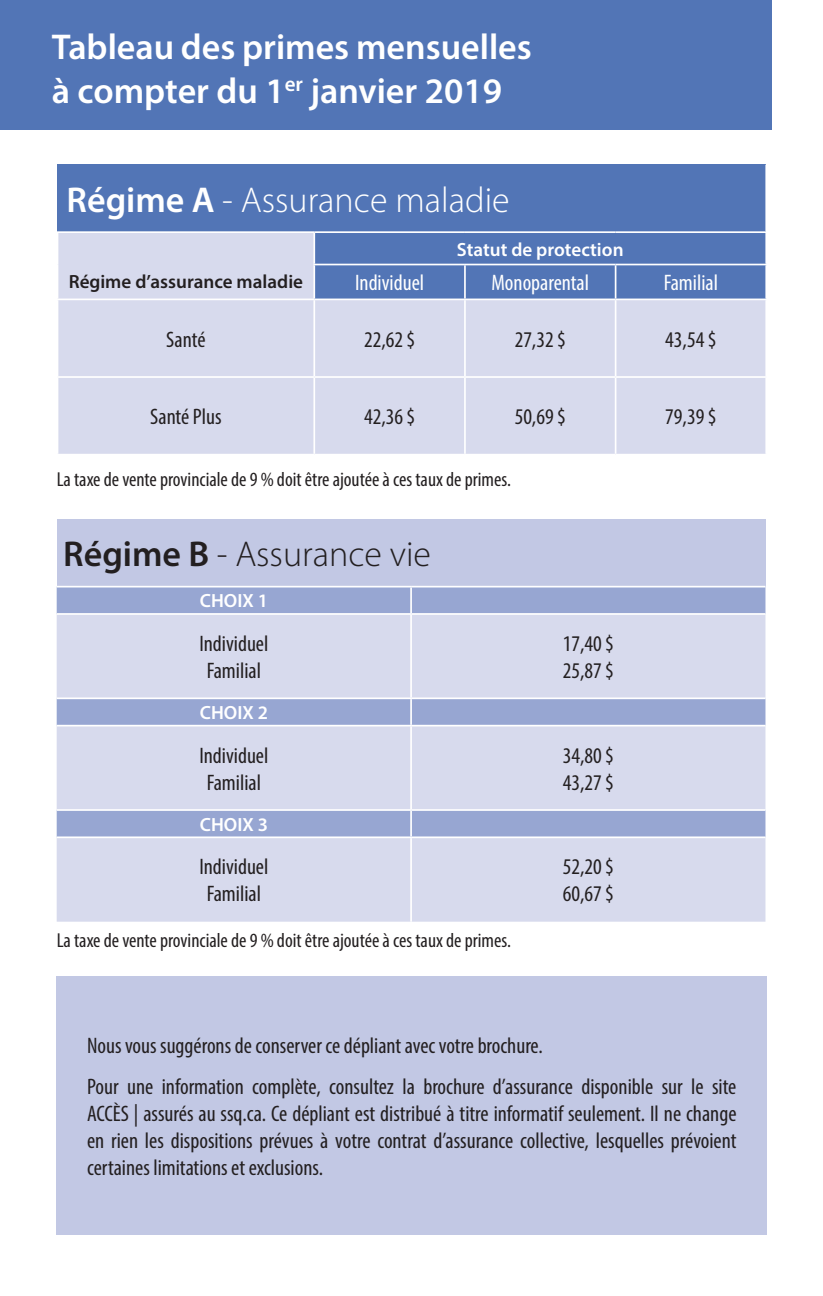
<style>
.page{position:relative;width:823px;height:1296px;background:#fff}
.page>*{position:absolute;margin:0;border:0;box-sizing:border-box;transform-origin:0 0}
.t1{font:600 36px/43.2px "Myriad Pro";color:#fff}
.t2{font:300 36px "Myriad Pro";color:#fff}
.t3{font:300 36px "Myriad Pro";color:#231f20}
.t4{font:condensed 22.5px/27px "Myriad Pro";color:#231f20;text-align:justify}
.t5{font:condensed 22.5px "Myriad Pro";color:#fff}
.t6{font:condensed 20.25px "Myriad Pro";color:#231f20}
.t7{font:600 19.12px "Myriad Pro";color:#fff}
.t8{font:600 19.12px "Myriad Pro";color:#231f20}
.s1{font-weight:600}
</style>
<div class="page">
<div style="left:58px;top:165px;width:708px;height:67px;background:#5275b6"></div>
<div style="left:58px;top:233px;width:707px;height:221px;background:#d7daed"></div>
<div style="left:315px;top:233px;width:450px;height:66px;background:#5275b6"></div>
<hr style="left:313px;top:233px;width:2px;height:31px;background:#fff">
<hr style="left:313px;top:265px;width:2px;height:34px;background:#fff">
<hr style="left:464px;top:265px;width:2px;height:34px;background:#fff">
<hr style="left:615px;top:265px;width:1px;height:34px;background:#fff">
<hr style="left:57px;top:299px;width:257px;height:1px;background:#fff">
<hr style="left:314px;top:299px;width:151px;height:1px;background:#fff">
<hr style="left:313px;top:300px;width:2px;height:76px;background:#fff">
<hr style="left:465px;top:299px;width:151px;height:1px;background:#fff">
<hr style="left:464px;top:300px;width:2px;height:76px;background:#fff">
<hr style="left:616px;top:299px;width:151px;height:1px;background:#fff">
<hr style="left:615px;top:300px;width:1px;height:76px;background:#fff">
<hr style="left:57px;top:376px;width:257px;height:2px;background:#fff">
<hr style="left:314px;top:376px;width:151px;height:2px;background:#fff">
<hr style="left:313px;top:378px;width:2px;height:76px;background:#fff">
<hr style="left:465px;top:376px;width:151px;height:2px;background:#fff">
<hr style="left:464px;top:378px;width:2px;height:76px;background:#fff">
<hr style="left:616px;top:376px;width:151px;height:2px;background:#fff">
<hr style="left:615px;top:378px;width:1px;height:76px;background:#fff">
<hr style="left:765px;top:165px;width:2px;height:66px;background:#fff">
<hr style="left:57px;top:231px;width:257px;height:2px;background:#fff">
<hr style="left:314px;top:231px;width:151px;height:2px;background:#fff">
<hr style="left:465px;top:231px;width:151px;height:2px;background:#fff">
<hr style="left:616px;top:231px;width:151px;height:2px;background:#fff">
<hr style="left:313px;top:264px;width:152px;height:1px;background:#fff">
<hr style="left:465px;top:264px;width:151px;height:1px;background:#fff">
<hr style="left:616px;top:264px;width:151px;height:1px;background:#fff">
<div style="left:57px;top:519px;width:708px;height:68px;background:#c2c8e4"></div>
<div style="left:57px;top:588px;width:708px;height:25px;background:#97a6d2"></div>
<svg style="left:57px;top:615px;width:708px;height:307px;background:#ccd1e8"></svg>
<hr style="left:57px;top:586px;width:354px;height:2px;background:#fff">
<hr style="left:411px;top:586px;width:354px;height:2px;background:#fff">
<hr style="left:410px;top:588px;width:2px;height:25px;background:#fff">
<hr style="left:410px;top:615px;width:2px;height:82px;background:#fff">
<hr style="left:57px;top:697px;width:354px;height:2px;background:#fff">
<hr style="left:411px;top:697px;width:354px;height:2px;background:#fff">
<hr style="left:410px;top:699px;width:2px;height:26px;background:#fff">
<hr style="left:57px;top:725px;width:354px;height:1px;background:#fff">
<hr style="left:411px;top:725px;width:354px;height:1px;background:#fff">
<hr style="left:410px;top:726px;width:2px;height:83px;background:#fff">
<hr style="left:57px;top:809px;width:354px;height:2px;background:#fff">
<hr style="left:411px;top:809px;width:354px;height:2px;background:#fff">
<hr style="left:410px;top:811px;width:2px;height:25px;background:#fff">
<hr style="left:57px;top:836px;width:354px;height:2px;background:#fff">
<hr style="left:411px;top:836px;width:354px;height:2px;background:#fff">
<hr style="left:410px;top:838px;width:2px;height:84px;background:#fff">
<div style="left:57px;top:976px;width:710px;height:259px;background:#c2c8e4"></div>
<div style="left:0;top:0;width:772px;height:130px;background:#5275b6"></div>
<p class="t1" style="left:52px;top:25px;width:482px">Tableau des primes mensuelles à compter du 1<sup>er</sup> janvier 2019</p>
<p class="t2" style="left:67px;top:178px;width:445px"><span class="s1">Régime A</span> - Assurance maladie</p>
<p class="t7" style="left:457px;top:237px;width:168px">Statut de protection</p>
<p class="t8" style="left:69px;top:269px;width:236px">Régime d’assurance maladie</p>
<p class="t5" style="left:355px;top:269px;width:71px">Individuel</p>
<p class="t5" style="left:491px;top:269px;width:99px">Monoparental</p>
<p class="t5" style="left:664px;top:269px;width:56px">Familial</p>
<p class="t4" style="left:166px;top:325px;width:41px">Santé</p>
<p class="t4" style="left:364px;top:325px;width:53px">22,62 $</p>
<p class="t4" style="left:515px;top:325px;width:53px">27,32 $</p>
<p class="t4" style="left:665px;top:325px;width:53px">43,54 $</p>
<p class="t4" style="left:150px;top:403px;width:73px">Santé Plus</p>
<p class="t4" style="left:364px;top:403px;width:53px">42,36 $</p>
<p class="t4" style="left:515px;top:403px;width:53px">50,69 $</p>
<p class="t4" style="left:665px;top:403px;width:53px">79,39 $</p>
<p class="t6" style="left:57px;top:467px;width:456px">La taxe de vente provinciale de 9 % doit être ajoutée à ces taux de primes.</p>
<p class="t3" style="left:63px;top:533px;width:369px"><span class="s1">Régime B</span> - Assurance vie</p>
<p class="t7" style="left:200px;top:589px;width:70px">CHOIX 1</p>
<p class="t4" style="left:199px;top:630px;width:71px">Individuel</p>
<p class="t4" style="left:207px;top:657px;width:56px">Familial</p>
<p class="t7" style="left:200px;top:701px;width:70px">CHOIX 2</p>
<p class="t4" style="left:199px;top:742px;width:71px">Individuel</p>
<p class="t4" style="left:207px;top:769px;width:56px">Familial</p>
<p class="t7" style="left:200px;top:812px;width:70px">CHOIX 3</p>
<p class="t4" style="left:199px;top:853px;width:71px">Individuel</p>
<p class="t4" style="left:207px;top:880px;width:56px">Familial</p>
<p class="t6" style="left:57px;top:928px;width:456px">La taxe de vente provinciale de 9 % doit être ajoutée à ces taux de primes.</p>
<p class="t4" style="left:563px;top:630px;width:53px">17,40 $</p>
<p class="t4" style="left:563px;top:657px;width:53px">25,87 $</p>
<p class="t4" style="left:563px;top:742px;width:53px">34,80 $</p>
<p class="t4" style="left:563px;top:769px;width:53px">43,27 $</p>
<p class="t4" style="left:563px;top:853px;width:53px">52,20 $</p>
<p class="t4" style="left:563px;top:880px;width:53px">60,67 $</p>
<p class="t4" style="left:87px;top:1032px;width:457px">Nous vous suggérons de conserver ce dépliant avec votre brochure.</p>
<p class="t4" style="left:87px;top:1073px;width:651px">Pour une information complète, consultez la brochure d’assurance disponible sur le site ACCÈS | assurés au ssq.ca. Ce dépliant est distribué à titre informatif seulement. Il ne change en rien les dispositions prévues à votre contrat d’assurance collective, lesquelles prévoient certaines limitations et exclusions.</p>
</div>
